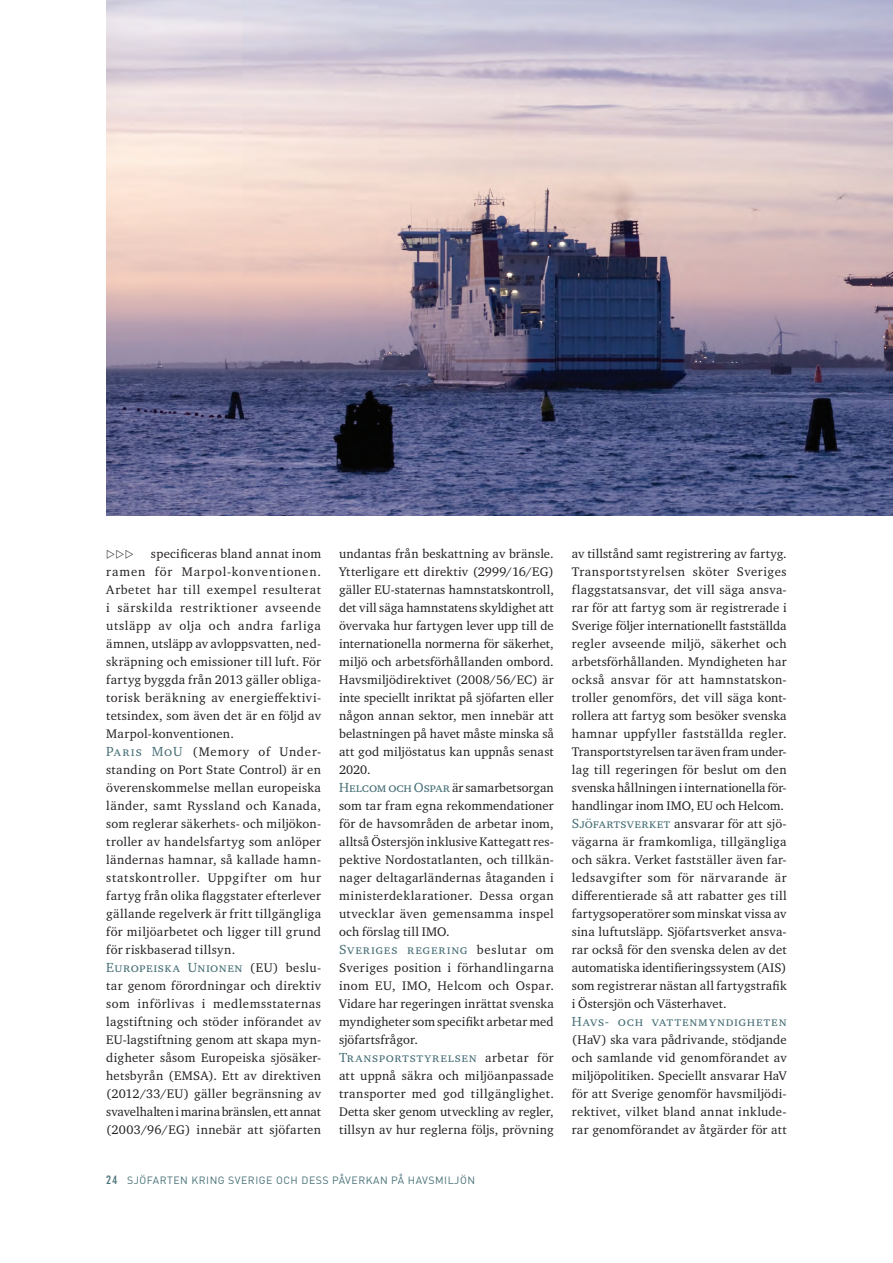
<style>
.page{position:relative;width:893px;height:1263px;background:#fff}
.page>*{position:absolute;margin:0;border:0;box-sizing:border-box;transform-origin:0 0}
.t1{font:13.5px "Charter ITC Std";letter-spacing:.05em;color:#487077}
.t2{font:13.5px "Charter ITC Std";letter-spacing:.025em;color:#487077}
.t3{font:12.75px/18px "Charter ITC Std";letter-spacing:.02em;color:#231f20;text-align:justify}
.t4{font:10.5px "DIN Pro";letter-spacing:.05em;color:#487077}
.s1{font-size:13.5px;color:#487077}
.s2{font-size:12.75px;color:#231f20}
.s3{font-family:"DIN Neuzeit Grotesk Std";font-weight:700;font-stretch:condensed;font-size:12px}
</style>
<div class="page">
<img style="left:106px;top:0;width:787px;height:515px">
<p class="t3" style="left:106px;top:544px;width:216px;text-align:left;text-indent:45px">specificeras bland annat inom ramen för Marpol-konventionen.<br>Arbetet har till exempel resulterat i särskilda restriktioner avseende utsläpp av olja och andra farliga ämnen, utsläpp av avloppsvatten, ned&shy;skräpning och emissioner till luft. För fartyg byggda från 2013 gäller obliga&shy;torisk beräkning av energieffektivi&shy;tetsindex, som även det är en följd av Marpol-konventionen.<br><span class="s1">Paris MoU</span> (Memory of Under&shy;standing on Port State Control) är en överenskommelse mellan europeiska länder, samt Ryssland och Kanada, som reglerar säkerhets- och miljökon&shy;troller av handelsfartyg som anlöper ländernas hamnar, så kallade hamn&shy;statskontroller. Uppgifter om hur fartyg från olika flaggstater efterlever gällande regelverk är fritt tillgängliga för miljöarbetet och ligger till grund för riskbaserad tillsyn.</p>
<p class="t2" style="left:106px;top:959px;width:216px">Europeiska Unionen <span class="s2">(EU) beslu-</span></p>
<p class="t3" style="left:106px;top:976px;width:216px">tar genom förordningar och direktiv som införlivas i medlemsstaternas lagstiftning och stöder införandet av EU-lagstiftning genom att skapa myn&shy;digheter såsom Europeiska sjösäker&shy;hetsbyrån (EMSA). Ett av direktiven (2012/33/EU) gäller begränsning av svavelhalten i marina bränslen, ett annat (2003/96/EG) innebär att sjöfarten</p>
<p class="t3" style="left:339px;top:544px;width:216px;text-align:left">undantas från beskattning av bränsle.<br>Ytterligare ett direktiv (2999/16/EG) gäller EU-staternas hamnstatskontroll, det vill säga hamnstatens skyldighet att övervaka hur fartygen lever upp till de internationella normerna för säkerhet, miljö och arbetsförhållanden ombord.<br>Havsmiljödirektivet (2008/56/EC) är inte speciellt inriktat på sjöfarten eller någon annan sektor, men innebär att belastningen på havet måste minska så att god miljöstatus kan uppnås senast 2020.<br><span class="s1">Helcom och Ospar</span> är samarbetsorgan som tar fram egna rekommendationer för de havsområden de arbetar inom, alltså Östersjön inklusive Kattegatt res&shy;pektive Nordostatlanten, och tillkän&shy;nager deltagarländernas åtaganden i ministerdeklarationer. Dessa organ utvecklar även gemensamma inspel och förslag till IMO.</p>
<p class="t1" style="left:339px;top:941px;width:216px">Sveriges regering <span class="s2">beslutar om</span></p>
<p class="t3" style="left:339px;top:958px;width:216px">Sveriges position i förhandlingarna inom EU, IMO, Helcom och Ospar.<br>Vidare har regeringen inrättat svenska myndigheter som specifikt arbetar med sjöfartsfrågor.</p>
<p class="t1" style="left:339px;top:1049px;width:216px">Transportstyrelsen <span class="s2">arbetar för</span></p>
<p class="t3" style="left:339px;top:1066px;width:216px">att uppnå säkra och miljöanpassade transporter med god tillgänglighet.<br>Detta sker genom utveckling av regler, tillsyn av hur reglerna följs, prövning</p>
<p class="t4" style="left:106px;top:1172px;width:370px"><span class="s3">24</span> SJÖFARTEN KRING SVERIGE OCH DESS PÅVERKAN PÅ HAVSMILJÖN</p>
<p class="t3" style="left:572px;top:544px;width:216px;text-align:left">av tillstånd samt registrering av fartyg.<br>Transportstyrelsen sköter Sveriges flaggstatsansvar, det vill säga ansva&shy;rar för att fartyg som är registrerade i Sverige följer internationellt fastställda regler avseende miljö, säkerhet och arbetsförhållanden. Myndigheten har också ansvar för att hamnstatskon&shy;troller genomförs, det vill säga kont&shy;rollera att fartyg som besöker svenska hamnar uppfyller fastställda regler.<br>Transportstyrelsen tar även fram under&shy;lag till regeringen för beslut om den svenska hållningen i internationella för&shy;handlingar inom IMO, EU och Helcom.<br><span class="s1">Sjöfartsverket</span> ansvarar för att sjö&shy;vägarna är framkomliga, tillgängliga och säkra. Verket fastställer även far&shy;ledsavgifter som för närvarande är differentierade så att rabatter ges till fartygsoperatörer som minskat vissa av sina luftutsläpp. Sjöfartsverket ansva&shy;rar också för den svenska delen av det automatiska identifieringssystem (AIS) som registrerar nästan all fartygstrafik i Östersjön och Västerhavet.</p>
<p class="t1" style="left:572px;top:1013px;width:216px">Havs- och vattenmyndigheten</p>
<p class="t3" style="left:572px;top:1030px;width:216px">(HaV) ska vara pådrivande, stödjande och samlande vid genomförandet av miljöpolitiken. Speciellt ansvarar HaV för att Sverige genomför havsmiljödi&shy;rektivet, vilket bland annat inklude&shy;rar genomförandet av åtgärder för att</p>
</div>
